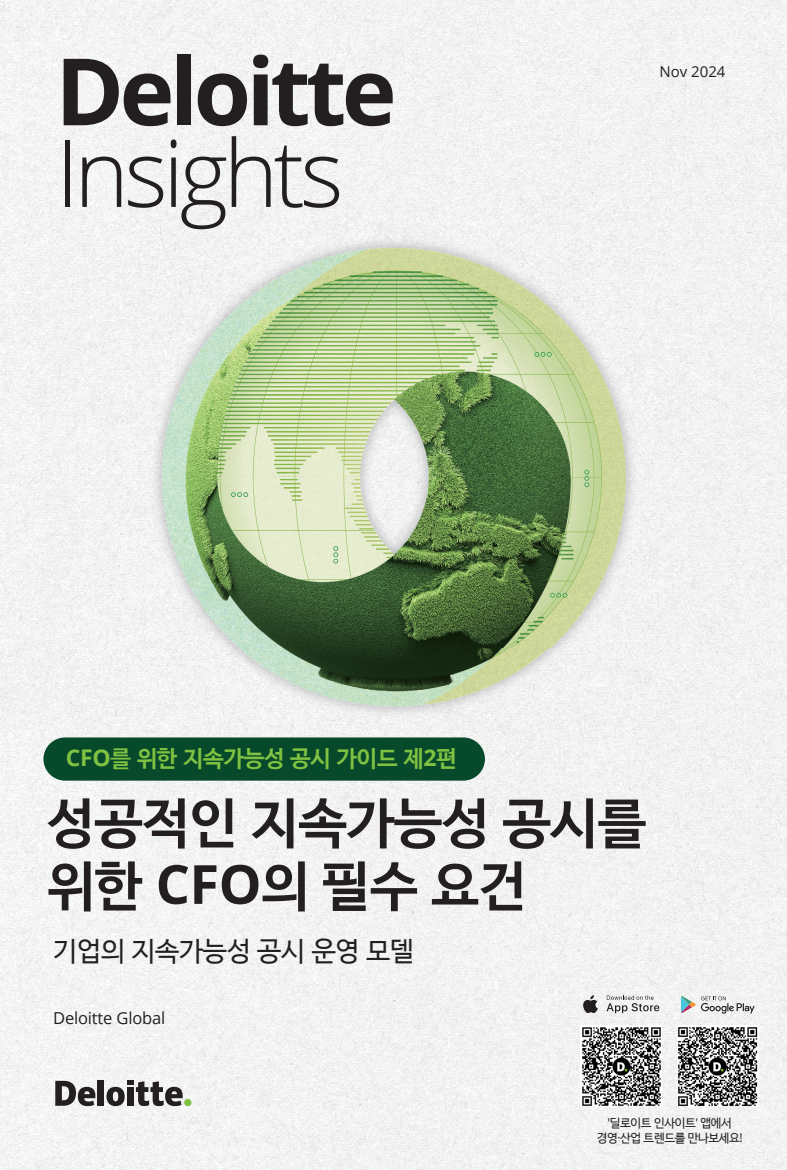
<style>
.page{position:relative;width:787px;height:1170px;background:#fff}
.page>*{position:absolute;margin:0;border:0;box-sizing:border-box;transform-origin:0 0}
.t1{font:700 93px "Open Sans";letter-spacing:-.05em;color:#231f20}
.t2{font:300 93px "Open Sans";letter-spacing:-.05em;color:#231f20}
.t3{font:700 54px "Nanum Barun Gothic";letter-spacing:-.01em;color:#231f20}
.t4{font:27px "Nanum Barun Gothic";letter-spacing:-.01em;color:#231f20}
.t5{font:700 22.95px "Nanum Barun Gothic";letter-spacing:-.01em;color:#7fc241}
.t6{font:16.5px "Open Sans";letter-spacing:-.01em;color:#231f20}
.t7{font:15px "Open Sans";color:#231f20}
.t8{font:12px "Nanum Barun Gothic";letter-spacing:-.03em;color:#231f20}
.s1{font-family:"Open Sans"}
</style>
<div class="page">
<img style="left:0;top:0;width:787px;height:238px">
<img style="left:0;top:238px;width:128px;height:931px">
<img style="left:659px;top:238px;width:128px;height:931px">
<img style="left:128px;top:762px;width:531px;height:407px">
<img style="left:109px;top:192px;width:569px;height:570px">
<svg style="left:606px;top:995px;width:53px;height:18px"></svg>
<svg style="left:583px;top:995px;width:15px;height:17px"></svg>
<svg style="left:701px;top:996px;width:53px;height:17px"></svg>
<svg style="left:681px;top:996px;width:14px;height:17px"></svg>
<img style="left:677px;top:1025px;width:81px;height:81px">
<img style="left:580px;top:1025px;width:81px;height:81px">
<div style="left:184px;top:1098px;width:7px;height:8px;background:#7fc241;border-radius:50%"></div>
<div style="left:98px;top:1080px;width:6px;height:25px;background:#231f20"></div>
<svg style="left:106px;top:1080px;width:77px;height:25px"></svg>
<svg style="left:55px;top:1080px;width:40px;height:25px"></svg>
<div style="left:43px;top:737px;width:442px;height:43px;background:#06492b;border-radius:22px"></div>
<p class="t1" style="left:55px;top:26px;width:343px">Deloitte</p>
<p class="t2" style="left:55px;top:109px;width:290px">Insights</p>
<p class="t7" style="left:659px;top:61px;width:68px">Nov 2024</p>
<p class="t5" style="left:66px;top:746px;width:393px"><span class="s1">CFO</span>를 위한 지속가능성 공시 가이드 제<span class="s1">2</span>편</p>
<p class="t3" style="left:47px;top:795px;width:601px">성공적인 지속가능성 공시를</p>
<p class="t3" style="left:47px;top:858px;width:481px">위한 <span class="s1">CFO</span>의 필수 요건</p>
<p class="t4" style="left:53px;top:937px;width:362px">기업의 지속가능성 공시 운영 모델</p>
<p class="t6" style="left:53px;top:1006px;width:114px">Deloitte Global</p>
<p class="t8" style="left:607px;top:1116px;width:126px"><span class="s1">'</span>딜로이트 인사이트<span class="s1">'</span> 앱에서</p>
<p class="t8" style="left:596px;top:1131px;width:148px">경영<span class="s1">·</span>산업 트렌드를 만나보세요<span class="s1">!</span></p>
</div>
